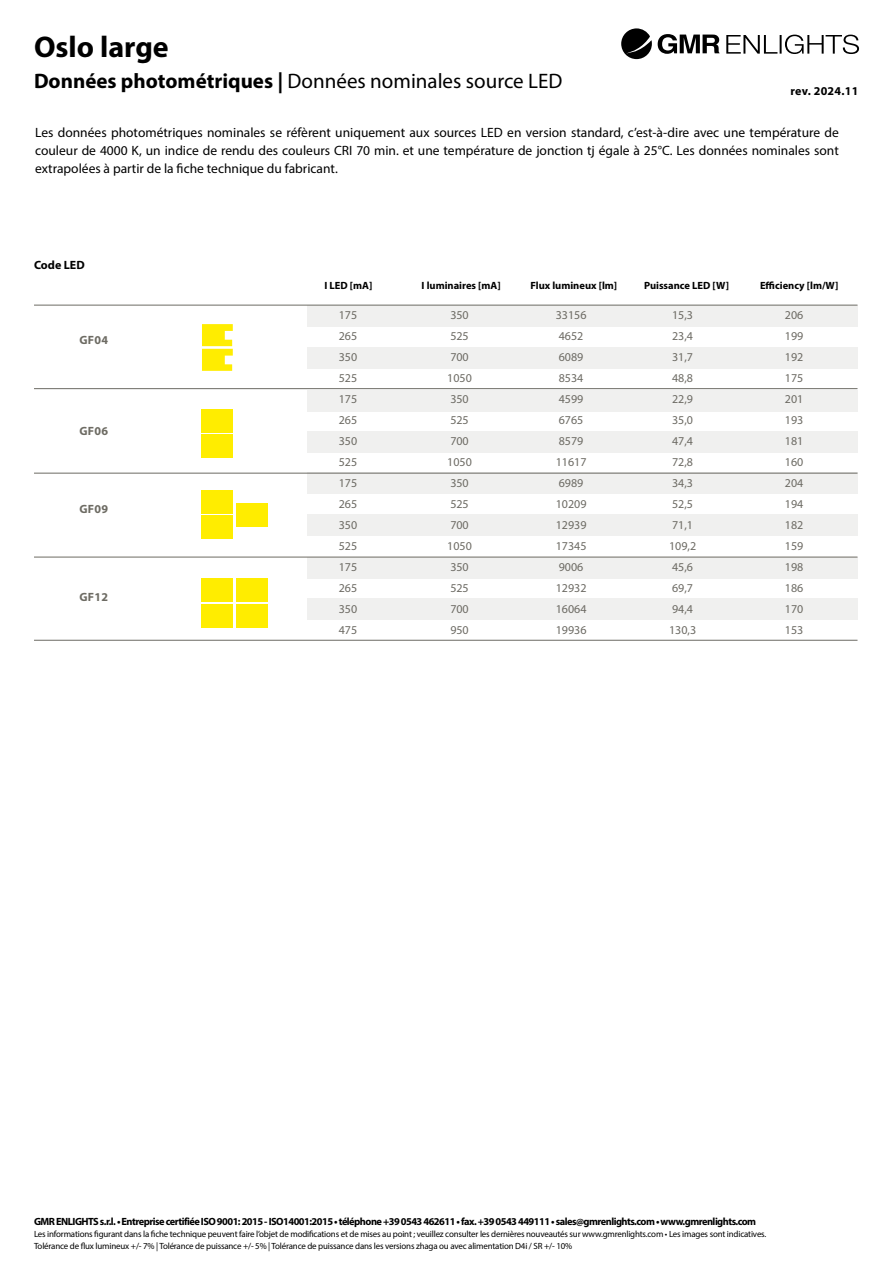
<style>
.page{position:relative;width:893px;height:1263px;background:#fff}
.page>*{position:absolute;margin:0;border:0;box-sizing:border-box;transform-origin:0 0}
.t1{font:700 30px "Myriad Pro";color:#000}
.t2{font:21px "Myriad Pro";color:#000}
.t3{font:13.5px/18px "Myriad Pro";color:#000;text-align:justify}
.t4{font:12px/21px "Myriad Pro";color:#6c6a63}
.t5{font:700 12px "Myriad Pro";letter-spacing:.01em;color:#000}
.t6{font:700 12px "Myriad Pro";letter-spacing:.025em;color:#6d6b63}
.t7{font:700 10.5px "Myriad Pro";letter-spacing:-.05em;color:#000}
.t8{font:700 10.5px "Myriad Pro";color:#000}
.t9{font:9px/12px "Myriad Pro";letter-spacing:-.02em;color:#000}
.s1{font-weight:700}
</style>
<div class="page">
<svg style="left:621px;top:28px;width:31px;height:31px"></svg>
<svg style="left:658px;top:34px;width:61px;height:20px"></svg>
<svg style="left:726px;top:35px;width:133px;height:19px"></svg>
<hr style="left:34px;top:388px;width:823px;height:1px;background:#6c6a63">
<hr style="left:34px;top:473px;width:823px;height:1px;background:#6c6a63">
<hr style="left:34px;top:640px;width:823px;height:1px;background:#6c6a63">
<hr style="left:34px;top:305px;width:823px;height:1px;background:#6d6b63">
<hr style="left:34px;top:557px;width:823px;height:1px;background:#6d6b63">
<div style="left:201px;top:435px;width:32px;height:23px;background:#ffed00"></div>
<div style="left:201px;top:409px;width:32px;height:23px;background:#ffed00"></div>
<div style="left:201px;top:516px;width:32px;height:23px;background:#ffed00"></div>
<div style="left:201px;top:490px;width:32px;height:23px;background:#ffed00"></div>
<div style="left:201px;top:604px;width:32px;height:23px;background:#ffed00"></div>
<div style="left:201px;top:579px;width:32px;height:23px;background:#ffed00"></div>
<div style="left:236px;top:604px;width:32px;height:23px;background:#ffed00"></div>
<div style="left:236px;top:579px;width:32px;height:23px;background:#ffed00"></div>
<div style="left:236px;top:503px;width:32px;height:23px;background:#ffed00"></div>
<svg style="left:202px;top:324px;width:31px;height:47px"></svg>
<div style="left:307px;top:305px;width:550px;height:21px;background:#f0f0ef"></div>
<div style="left:307px;top:347px;width:550px;height:21px;background:#f0f0ef"></div>
<div style="left:307px;top:390px;width:550px;height:21px;background:#f0f0ef"></div>
<div style="left:307px;top:431px;width:550px;height:21px;background:#f0f0ef"></div>
<div style="left:307px;top:473px;width:550px;height:21px;background:#f0f0ef"></div>
<div style="left:307px;top:515px;width:550px;height:21px;background:#f0f0ef"></div>
<div style="left:307px;top:558px;width:550px;height:21px;background:#f0f0ef"></div>
<div style="left:307px;top:599px;width:550px;height:21px;background:#f0f0ef"></div>
<h1 class="t1" style="left:34px;top:27px;width:136px">Oslo large</h1>
<h2 class="t2" style="left:34px;top:68px;width:530px"><span class="s1">Données photométriques |</span> Données nominales source LED</h2>
<h3 class="t5" style="left:790px;top:83px;width:69px">rev. 2024.11</h3>
<p class="t3" style="left:35px;top:123px;width:805px">Les données photométriques nominales se réfèrent uniquement aux sources LED en version standard, c’est-à-dire avec une température de couleur de 4000 K, un indice de rendu des couleurs CRI 70 min. et une température de jonction tj égale à 25°C. Les données nominales sont extrapolées à partir de la fiche technique du fabricant.</p>
<h3 class="t5" style="left:34px;top:257px;width:52px">Code LED</h3>
<h3 class="t6" style="left:79px;top:332px;width:30px">GF04</h3>
<h3 class="t6" style="left:79px;top:423px;width:30px">GF06</h3>
<h3 class="t6" style="left:79px;top:501px;width:30px">GF09</h3>
<h3 class="t6" style="left:79px;top:589px;width:30px">GF12</h3>
<p class="t7" style="left:324px;top:278px;width:49px">I LED [mA]</p>
<p class="t8" style="left:422px;top:278px;width:81px">I luminaires [mA]</p>
<p class="t8" style="left:530px;top:278px;width:88px">Flux lumineux [lm]</p>
<p class="t8" style="left:644px;top:278px;width:86px">Puissance LED [W]</p>
<p class="t8" style="left:760px;top:278px;width:80px">Efficiency [lm/W]</p>
<h3 class="t4" style="left:339px;top:304px;width:20px;text-align:justify">175<br>265<br>350<br>525<br>175<br>265<br>350<br>525<br>175<br>265<br>350<br>525<br>175<br>265<br>350<br>475</h3>
<h3 class="t4" style="left:447px;top:304px;width:26px">350<br>525<br>700<br>1050<br>350<br>525<br>700<br>1050<br>350<br>525<br>700<br>1050<br>350<br>525<br>700<br>950</h3>
<h3 class="t4" style="left:556px;top:304px;width:32px">33156<br>4652<br>6089<br>8534<br>4599<br>6765<br>8579<br>11617<br>6989<br>10209<br>12939<br>17345<br>9006<br>12932<br>16064<br>19936</h3>
<h3 class="t4" style="left:669px;top:304px;width:29px">15,3<br>23,4<br>31,7<br>48,8<br>22,9<br>35,0<br>47,4<br>72,8<br>34,3<br>52,5<br>71,1<br>109,2<br>45,6<br>69,7<br>94,4<br>130,3</h3>
<h3 class="t4" style="left:785px;top:304px;width:20px;text-align:justify">206<br>199<br>192<br>175<br>201<br>193<br>181<br>160<br>204<br>194<br>182<br>159<br>198<br>186<br>170<br>153</h3>
<p class="t7" style="left:34px;top:1215px;width:724px">GMR ENLIGHTS s.r.l. • Entreprise certifiée ISO 9001: 2015 - ISO14001:2015 • téléphone +39 0543 462611 • fax. +39 0543 449111 • sales@gmrenlights.com • www.gmrenlights.com</p>
<p class="t9" style="left:34px;top:1228px;width:734px">Les informations figurant dans la fiche technique peuvent faire l’objet de modifications et de mises au point ; veuillez consulter les dernières nouveautés sur www.gmrenlights.com • Les images sont indicatives.<br>Tolérance de flux lumineux +/- 7% | Tolérance de puissance +/- 5% | Tolérance de puissance dans les versions zhaga ou avec alimentation D4i / SR +/- 10%</p>
</div>
